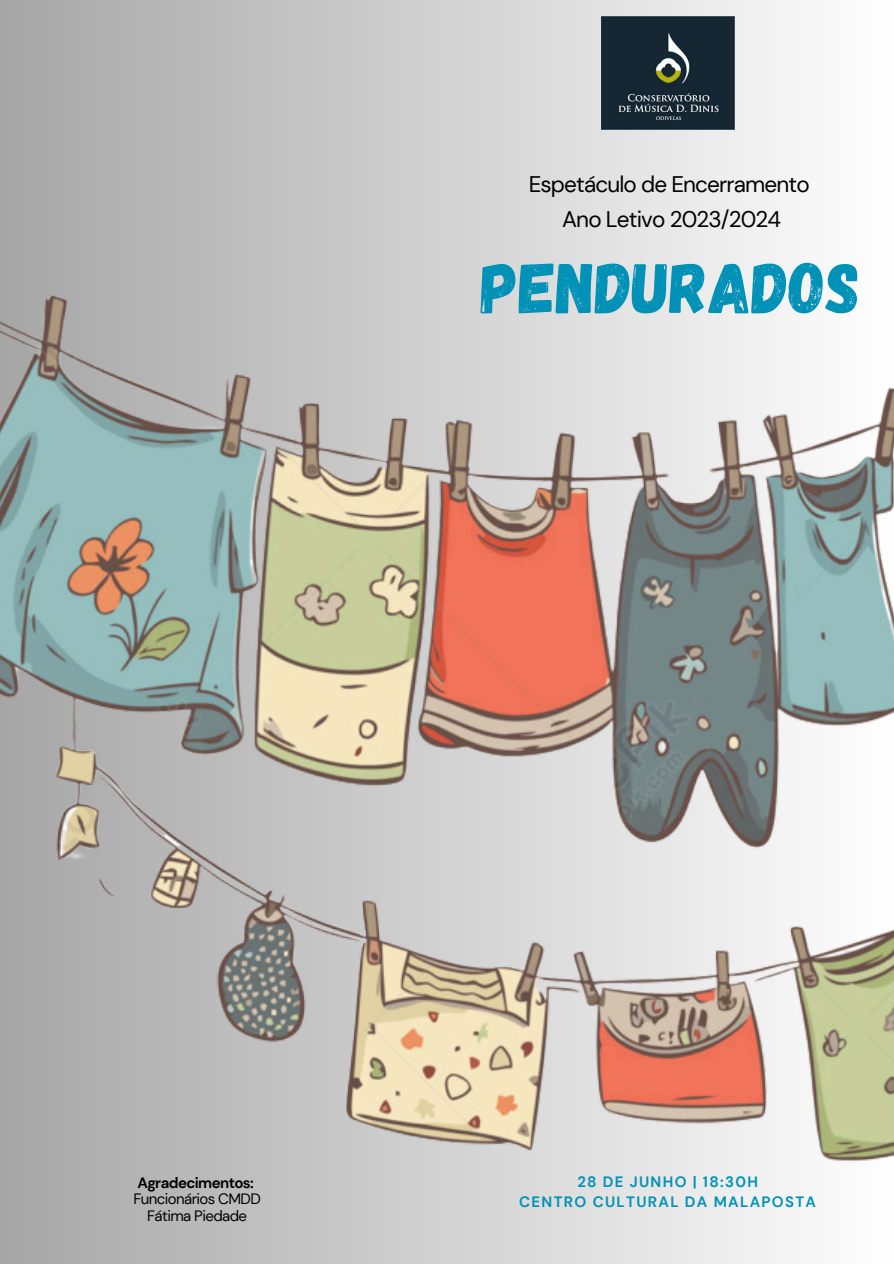
<style>
.page{position:relative;width:894px;height:1264px;background:#fff}
.page>*{position:absolute;margin:0;border:0;box-sizing:border-box;transform-origin:0 0}
.t1{font:71.55px "Gagalin";color:#0292b7}
.t2{font:22.5px/34.8px "DM Sans";letter-spacing:-.04em;color:#010101;text-align:center}
.t3{font:700 15px/20.2px "DM Sans";letter-spacing:.09em;color:#0292b7;text-align:center}
.t4{font:15px "DM Sans";letter-spacing:-.04em;color:#000}
.t5{font:700 15px "DM Sans";letter-spacing:-.04em;color:#000}
</style>
<div class="page">
<div style="left:0;top:0;width:893px;height:1263px;background:linear-gradient(to right,#a6a6a6,#fefefe)"></div>
<img style="left:0;top:52px;width:893px;height:1122px">
<img style="left:601px;top:16px;width:133px;height:114px">
<h2 class="t2" style="left:528px;top:167px;width:282px">Espetáculo de Encerramento<br>Ano Letivo 2023/2024</h2>
<p class="t1" style="left:481px;top:241px;width:380px">PENDURADOS</p>
<p class="t5" style="left:137px;top:1172px;width:118px">Agradecimentos:</p>
<p class="t4" style="left:133px;top:1189px;width:129px">Funcionários CMDD</p>
<h3 class="t4" style="left:147px;top:1206px;width:101px">Fátima Piedade</h3>
<h1 class="t3" style="left:519px;top:1171px;width:298px">28 DE JUNHO | 18:30H<br>CENTRO CULTURAL DA MALAPOSTA</h1>
</div>
